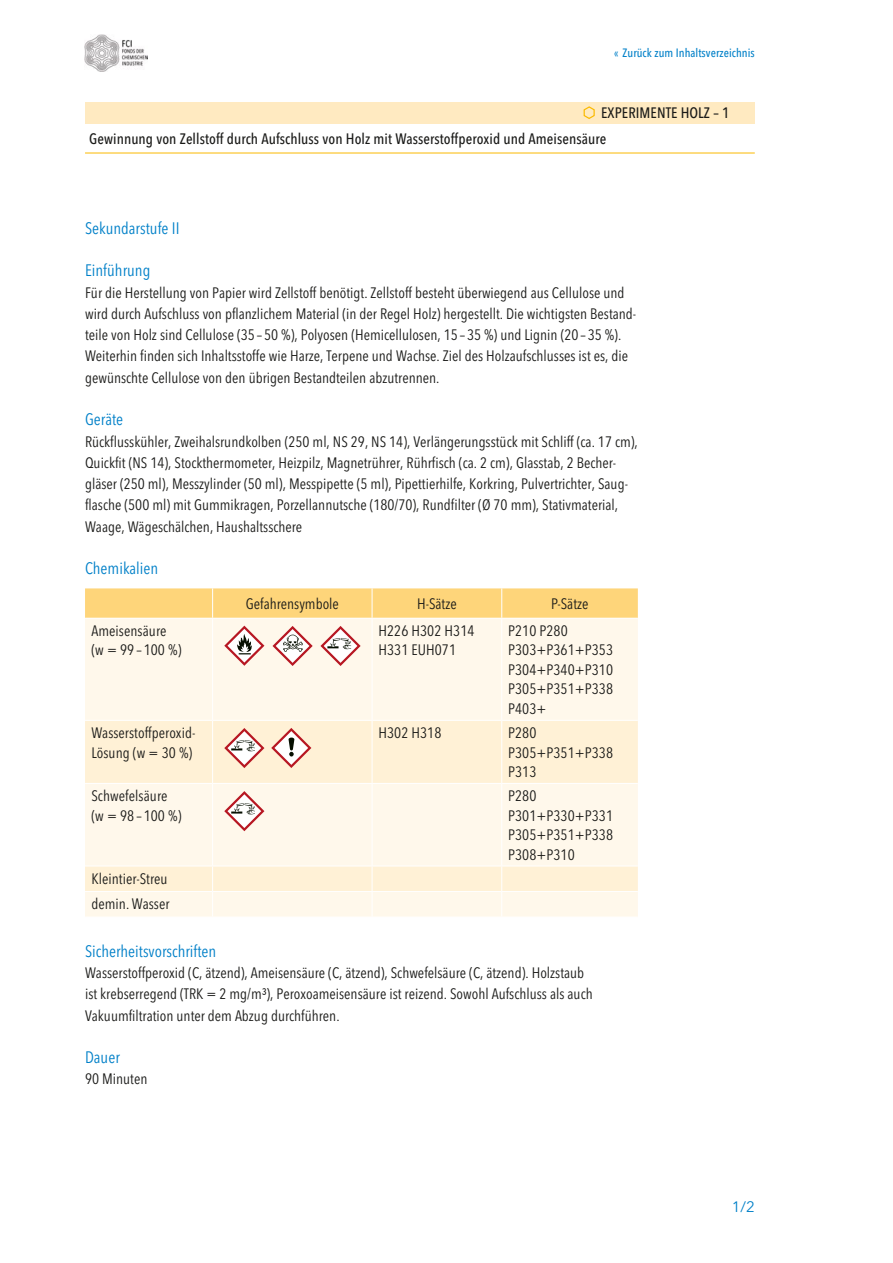
<style>
.page{position:relative;width:893px;height:1263px;background:#fff}
.page>*{position:absolute;margin:0;border:0;box-sizing:border-box;transform-origin:0 0}
.t1{font:condensed 16.5px "Avenir Next LT Pro";color:#0080c8}
.t2{font:condensed 15px/19.5px "Avenir Next LT Pro";color:#1a1a18}
.t3{font:500 condensed 15px "Avenir Next LT Pro";letter-spacing:.005em;color:#1a1a18}
.t4{font:15px "Avenir Next LT Pro";color:#0080c8}
.t5{font:500 condensed 12px "Avenir Next LT Pro";letter-spacing:.005em;color:#0080c8}
</style>
<div class="page">
<hr style="left:85px;top:153px;width:670px;height:1px;background:#fbba00">
<img style="left:84px;top:34px;width:63px;height:38px">
<div style="left:85px;top:102px;width:670px;height:21px;background:#ffeac1"></div>
<svg style="left:583px;top:106px;width:12px;height:13px"></svg>
<svg style="left:85px;top:588px;width:553px;height:30px;background:#fed67d"></svg>
<div style="left:85px;top:619px;width:553px;height:297px;background:#fff8eb"></div>
<svg style="left:85px;top:721px;width:553px;height:170px;background:#fff4e0"></svg>
<hr style="left:212px;top:721px;width:1px;height:62px;background:#fff">
<hr style="left:372px;top:721px;width:1px;height:62px;background:#fff">
<hr style="left:501px;top:721px;width:1px;height:62px;background:#fff">
<hr style="left:85px;top:783px;width:128px;height:1px;background:#fff">
<hr style="left:213px;top:783px;width:159px;height:1px;background:#fff">
<hr style="left:212px;top:784px;width:1px;height:81px;background:#fff">
<hr style="left:372px;top:783px;width:130px;height:1px;background:#fff">
<hr style="left:372px;top:784px;width:1px;height:81px;background:#fff">
<hr style="left:502px;top:783px;width:136px;height:1px;background:#fff">
<hr style="left:501px;top:784px;width:1px;height:81px;background:#fff">
<hr style="left:85px;top:865px;width:128px;height:1px;background:#fff">
<hr style="left:213px;top:865px;width:159px;height:1px;background:#fff">
<hr style="left:372px;top:865px;width:130px;height:1px;background:#fff">
<hr style="left:502px;top:865px;width:136px;height:1px;background:#fff">
<hr style="left:85px;top:891px;width:128px;height:1px;background:#fff">
<hr style="left:213px;top:891px;width:159px;height:1px;background:#fff">
<svg style="left:212px;top:866px;width:1px;height:50px"></svg>
<hr style="left:372px;top:891px;width:130px;height:1px;background:#fff">
<svg style="left:372px;top:866px;width:1px;height:50px"></svg>
<hr style="left:502px;top:891px;width:136px;height:1px;background:#fff">
<svg style="left:501px;top:866px;width:1px;height:50px"></svg>
<hr style="left:212px;top:588px;width:1px;height:30px;background:#fff">
<hr style="left:372px;top:588px;width:1px;height:30px;background:#fff">
<hr style="left:501px;top:588px;width:1px;height:30px;background:#fff">
<hr style="left:85px;top:720px;width:128px;height:1px;background:#fff">
<hr style="left:212px;top:619px;width:1px;height:101px;background:#fff">
<hr style="left:372px;top:619px;width:1px;height:101px;background:#fff">
<hr style="left:501px;top:619px;width:1px;height:101px;background:#fff">
<hr style="left:213px;top:720px;width:159px;height:1px;background:#fff">
<hr style="left:372px;top:720px;width:130px;height:1px;background:#fff">
<hr style="left:502px;top:720px;width:136px;height:1px;background:#fff">
<svg style="left:224px;top:626px;width:40px;height:40px"></svg>
<svg style="left:320px;top:626px;width:41px;height:40px"></svg>
<svg style="left:272px;top:626px;width:41px;height:40px"></svg>
<svg style="left:224px;top:728px;width:40px;height:40px"></svg>
<svg style="left:271px;top:728px;width:40px;height:40px"></svg>
<svg style="left:224px;top:791px;width:40px;height:40px"></svg>
<p class="t5" style="left:614px;top:46px;width:142px">« Zurück zum Inhaltsverzeichnis</p>
<p class="t3" style="left:601px;top:104px;width:130px">EXPERIMENTE HOLZ – 1</p>
<p class="t3" style="left:89px;top:130px;width:518px">Gewinnung von Zellstoff durch Aufschluss von Holz mit Wasserstoffperoxid und Ameisensäure</p>
<p class="t1" style="left:85px;top:218px;width:96px">Sekundarstufe II</p>
<p class="t1" style="left:85px;top:261px;width:67px">Einführung</p>
<p class="t2" style="left:85px;top:282px;width:553px;line-height:21.3px">Für die Herstellung von Papier wird Zellstoff benötigt. Zellstoff besteht überwiegend aus Cellulose und wird durch Aufschluss von pflanzlichem Material (in der Regel Holz) hergestellt. Die wichtigsten Bestand&shy;teile von Holz sind Cellulose (35 – 50 %), Polyosen (Hemicellulosen, 15 – 35 %) und Lignin (20 – 35 %).<br>Weiterhin finden sich Inhaltsstoffe wie Harze, Terpene und Wachse. Ziel des Holzaufschlusses ist es, die gewünschte Cellulose von den übrigen Bestandteilen abzutrennen.</p>
<p class="t1" style="left:85px;top:409px;width:40px">Geräte</p>
<p class="t2" style="left:85px;top:430px;width:554px;line-height:21.3px">Rückflusskühler, Zweihalsrundkolben (250 ml, NS 29, NS 14), Verlängerungsstück mit Schliff (ca. 17 cm), Quickfit (NS 14), Stockthermometer, Heizpilz, Magnetrührer, Rührfisch (ca. 2 cm), Glasstab, 2 Becher&shy;gläser (250 ml), Messzylinder (50 ml), Messpipette (5 ml), Pipettierhilfe, Korkring, Pulvertrichter, Saug&shy;flasche (500 ml) mit Gummikragen, Porzellannutsche (180/70), Rundfilter (Ø 70 mm), Stativmaterial, Waage, Wägeschälchen, Haushaltsschere</p>
<p class="t1" style="left:85px;top:558px;width:75px">Chemikalien</p>
<p class="t2" style="left:246px;top:593px;width:95px">Gefahrensymbole</p>
<p class="t2" style="left:417px;top:593px;width:41px">H-Sätze</p>
<p class="t2" style="left:551px;top:594px;width:39px">P-Sätze</p>
<p class="t2" style="left:91px;top:621px;width:92px">Ameisensäure (w = 99 – 100 %)</p>
<p class="t2" style="left:378px;top:621px;width:98px">H226 H302 H314<br>H331 EUH071</p>
<p class="t2" style="left:508px;top:621px;width:106px">P210 P280<br>P303+P361+P353<br>P304+P340+P310<br>P305+P351+P338<br>P403+</p>
<p class="t2" style="left:91px;top:723px;width:106px">Wasserstoffperoxid-<br>Lösung (w = 30 %)</p>
<p class="t2" style="left:378px;top:723px;width:65px">H302 H318</p>
<p class="t2" style="left:508px;top:723px;width:106px">P280<br>P305+P351+P338<br>P313</p>
<p class="t2" style="left:91px;top:786px;width:92px">Schwefelsäure (w = 98 – 100 %)</p>
<p class="t2" style="left:508px;top:786px;width:106px">P280<br>P301+P330+P331<br>P305+P351+P338<br>P308+P310</p>
<p class="t2" style="left:91px;top:866px;width:80px;line-height:25.5px">Kleintier-Streu demin. Wasser</p>
<p class="t1" style="left:85px;top:941px;width:133px">Sicherheitsvorschriften</p>
<p class="t2" style="left:85px;top:962px;width:509px;line-height:21.3px">Wasserstoffperoxid (C, ätzend), Ameisensäure (C, ätzend), Schwefelsäure (C, ätzend). Holzstaub ist krebserregend (TRK = 2 mg/m³), Peroxoameisensäure ist reizend. Sowohl Aufschluss als auch<br>Vakuumfiltration unter dem Abzug durchführen.</p>
<p class="t1" style="left:85px;top:1047px;width:36px">Dauer</p>
<p class="t2" style="left:85px;top:1069px;width:64px">90 Minuten</p>
<p class="t4" style="left:732px;top:1198px;width:24px">1/2</p>
</div>
